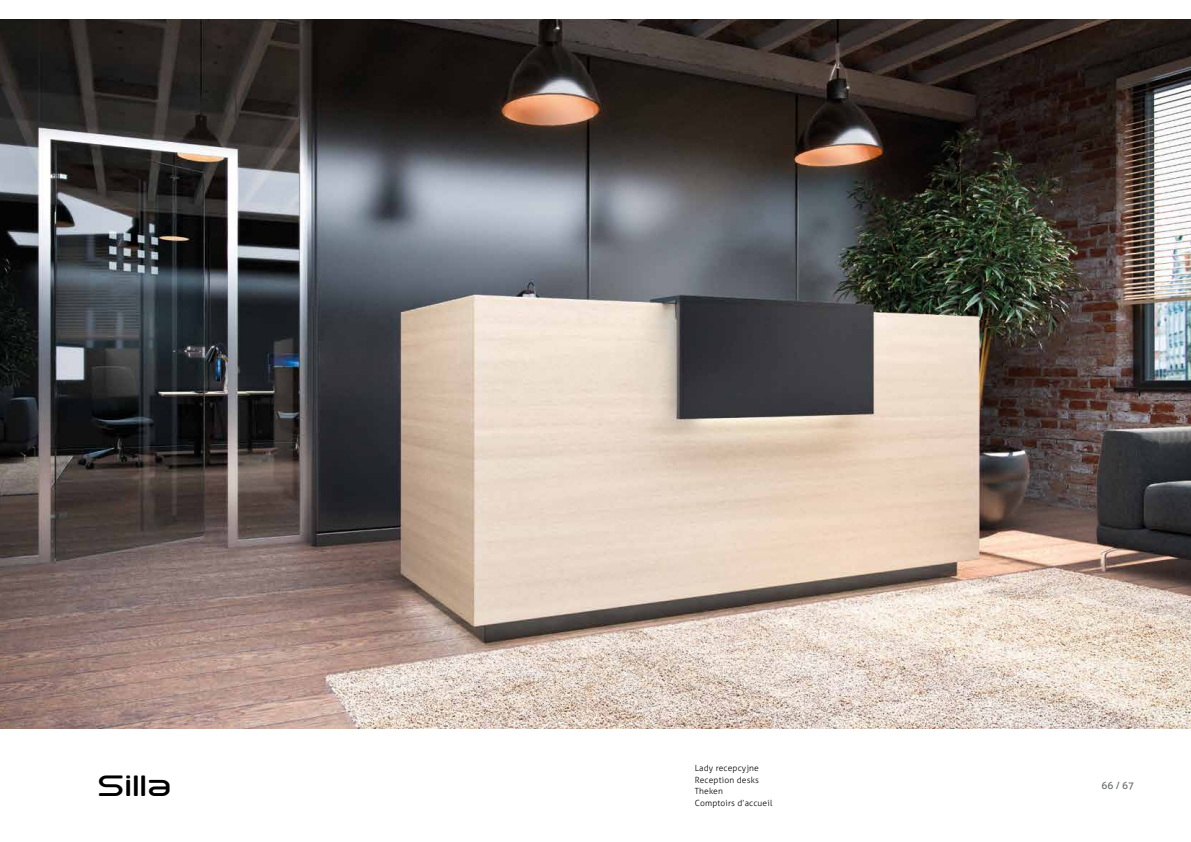
<style>
.page{position:relative;width:1191px;height:842px;background:#fff}
.page>*{position:absolute;margin:0;border:0;box-sizing:border-box;transform-origin:0 0}
.t1{font:30px "Downlink";letter-spacing:.03em;color:#000}
.t2{font:10px "Aller";color:#676c6e}
.t3{font:300 8.5px/11.5px "Aller";letter-spacing:.02em;color:#000}
</style>
<div class="page">
<img style="left:0;top:20px;width:1191px;height:709px">
<h1 class="t1" style="left:99px;top:765px;width:75px">Silla</h1>
<p class="t3" style="left:694px;top:762px;width:79px">Lady recepcyjne<br>Reception desks<br>Theken<br>Comptoirs d’accueil</p>
<p class="t2" style="left:1101px;top:779px;width:34px">66 / 67</p>
</div>
